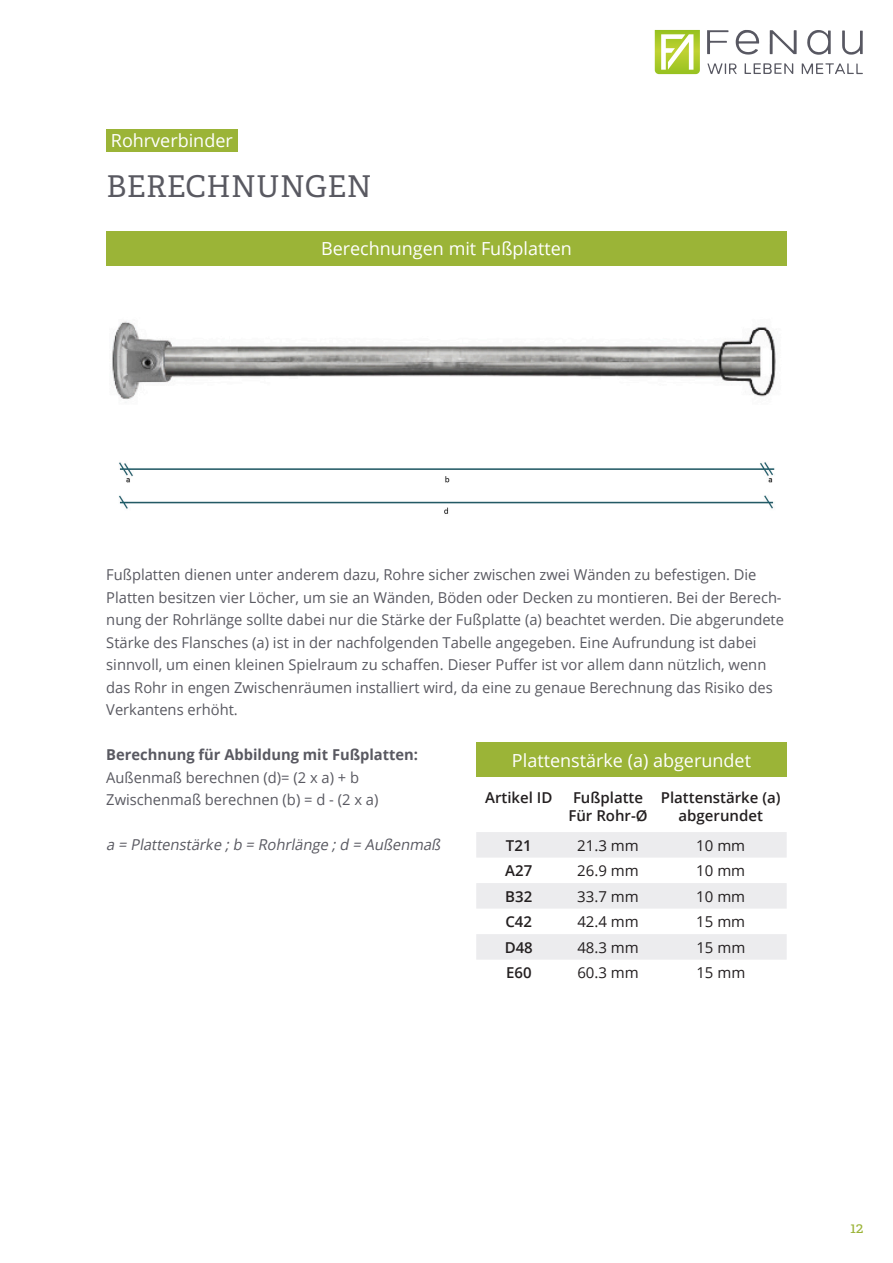
<style>
.page{position:relative;width:893px;height:1263px;background:#fff}
.page>*{position:absolute;margin:0;border:0;box-sizing:border-box;transform-origin:0 0}
.t1{font:30px "Adelle";letter-spacing:.01em;color:#595961}
.t2{font:18px "Open Sans";color:#fff}
.t3{font:15px/22.5px "Open Sans";color:#595961}
.t4{font:600 15px/18px "Open Sans";color:#231f20;text-align:center}
.t5{font:15px "Open Sans";color:#231f20}
.t6{font:italic 15px "Open Sans";color:#595961}
.t7{font:700 15px "Open Sans";color:#595961}
.t8{font:15px "Adelle";color:#9bb437}
</style>
<div class="page">
<svg style="left:655px;top:30px;width:45px;height:44px"></svg>
<svg style="left:736px;top:30px;width:23px;height:25px"></svg>
<svg style="left:807px;top:30px;width:24px;height:25px"></svg>
<svg style="left:770px;top:30px;width:27px;height:24px"></svg>
<svg style="left:842px;top:30px;width:21px;height:25px"></svg>
<svg style="left:707px;top:30px;width:21px;height:24px"></svg>
<svg style="left:744px;top:63px;width:49px;height:11px"></svg>
<svg style="left:802px;top:63px;width:61px;height:11px"></svg>
<svg style="left:707px;top:63px;width:30px;height:11px"></svg>
<div style="left:106px;top:130px;width:132px;height:22px;background:#9bb437"></div>
<div style="left:106px;top:231px;width:681px;height:34px;background:#9bb437"></div>
<img style="left:112px;top:321px;width:664px;height:193px">
<div style="left:476px;top:743px;width:311px;height:34px;background:#9bb437"></div>
<svg style="left:476px;top:832px;width:311px;height:128px"></svg>
<p class="t2" style="left:111px;top:128px;width:123px">Rohrverbinder</p>
<h1 class="t1" style="left:107px;top:168px;width:266px">BERECHNUNGEN</h1>
<p class="t2" style="left:321px;top:236px;width:252px">Berechnungen mit Fußplatten</p>
<p class="t3" style="left:106px;top:563px;width:679px">Fußplatten dienen unter anderem dazu, Rohre sicher zwischen zwei Wänden zu befestigen. Die Platten besitzen vier Löcher, um sie an Wänden, Böden oder Decken zu montieren. Bei der Berech&shy;nung der Rohrlänge sollte dabei nur die Stärke der Fußplatte (a) beachtet werden. Die abgerundete Stärke des Flansches (a) ist in der nachfolgenden Tabelle angegeben. Eine Aufrundung ist dabei sinnvoll, um einen kleinen Spielraum zu schaffen. Dieser Puffer ist vor allem dann nützlich, wenn das Rohr in engen Zwischenräumen installiert wird, da eine zu genaue Berechnung das Risiko des Verkantens erhöht.</p>
<p class="t7" style="left:106px;top:744px;width:313px">Berechnung für Abbildung mit Fußplatten:</p>
<p class="t3" style="left:106px;top:765px;width:274px">Außenmaß berechnen (d)= (2 x a) + b<br>Zwischenmaß berechnen (b) = d - (2 x a)</p>
<p class="t6" style="left:106px;top:834px;width:339px">a = Plattenstärke ;b = Rohrlänge ;d = Außenmaß</p>
<p class="t2" style="left:512px;top:748px;width:241px">Plattenstärke (a) abgerundet</p>
<p class="t4" style="left:485px;top:788px;width:69px">Artikel ID</p>
<p class="t4" style="left:568px;top:788px;width:81px">Fußplatte<br>Für Rohr-Ø</p>
<p class="t4" style="left:661px;top:788px;width:121px">Plattenstärke (a) abgerundet</p>
<p class="t4" style="left:506px;top:836px;width:27px">T21</p>
<p class="t5" style="left:577px;top:835px;width:63px">21.3 mm</p>
<p class="t5" style="left:696px;top:835px;width:50px">10 mm</p>
<p class="t4" style="left:505px;top:861px;width:29px">A27</p>
<p class="t5" style="left:577px;top:860px;width:63px">26.9 mm</p>
<p class="t5" style="left:696px;top:860px;width:50px">10 mm</p>
<p class="t4" style="left:505px;top:887px;width:29px">B32</p>
<p class="t5" style="left:577px;top:886px;width:63px">33.7 mm</p>
<p class="t5" style="left:696px;top:886px;width:50px">10 mm</p>
<p class="t4" style="left:505px;top:912px;width:28px">C42</p>
<p class="t5" style="left:577px;top:911px;width:63px">42.4 mm</p>
<p class="t5" style="left:696px;top:911px;width:50px">15 mm</p>
<p class="t4" style="left:505px;top:938px;width:30px">D48</p>
<p class="t5" style="left:577px;top:937px;width:63px">48.3 mm</p>
<p class="t5" style="left:696px;top:937px;width:50px">15 mm</p>
<p class="t4" style="left:506px;top:963px;width:27px">E60</p>
<p class="t5" style="left:577px;top:962px;width:63px">60.3 mm</p>
<p class="t5" style="left:696px;top:962px;width:50px">15 mm</p>
<p class="t8" style="left:851px;top:1218px;width:14px">12</p>
</div>
